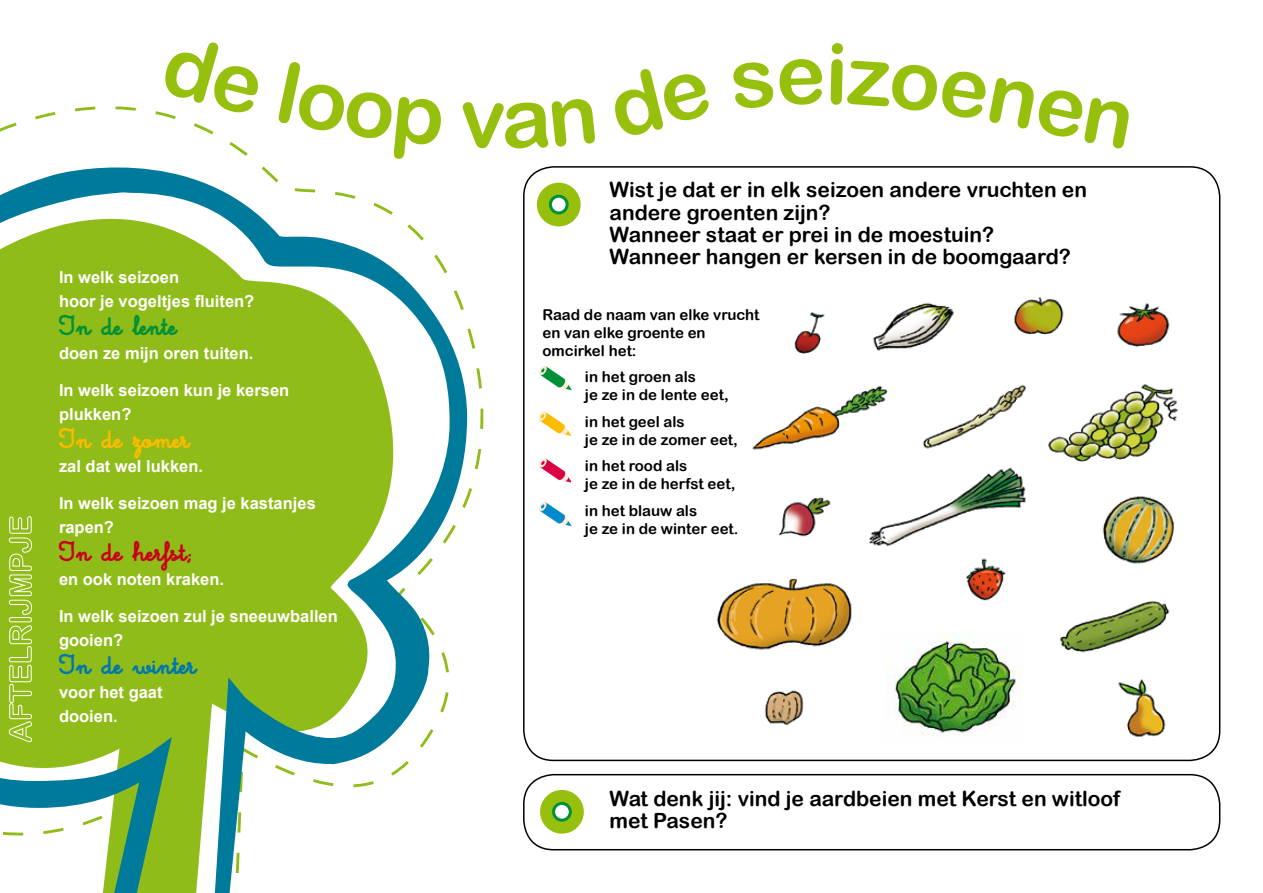
<style>
.page{position:relative;width:1263px;height:893px;background:#fff}
.page>*{position:absolute;margin:0;border:0;box-sizing:border-box;transform-origin:0 0}
.t1{font:900 28.5px "Memimas";color:#c90019}
.t2{font:900 28.5px "Memimas";color:#0077ad}
.t3{font:900 28.5px "Memimas";color:#009037}
.t4{font:900 28.5px "Memimas";color:#fabb00}
.t5{font:21px/22.5px "Arial Rounded MT Bold";color:#000}
.t6{font:700 16.5px/24px "Arial";color:#fff}
.t7{font:15px/18px "Arial Rounded MT Bold";color:#000}
</style>
<div class="page">
<img style="left:716px;top:578px;width:136px;height:72px">
<img style="left:1060px;top:601px;width:110px;height:52px">
<img style="left:752px;top:385px;width:136px;height:65px">
<img style="left:794px;top:312px;width:31px;height:42px">
<img style="left:886px;top:632px;width:135px;height:104px">
<img style="left:1118px;top:679px;width:48px;height:58px">
<img style="left:764px;top:690px;width:40px;height:36px">
<img style="left:1102px;top:496px;width:72px;height:68px">
<img style="left:922px;top:384px;width:104px;height:65px">
<img style="left:869px;top:467px;width:157px;height:80px">
<img style="left:1117px;top:303px;width:53px;height:44px">
<img style="left:1013px;top:297px;width:51px;height:38px">
<img style="left:778px;top:497px;width:53px;height:40px">
<img style="left:1048px;top:384px;width:130px;height:78px">
<img style="left:965px;top:558px;width:41px;height:43px">
<svg style="left:539px;top:502px;width:33px;height:24px"></svg>
<svg style="left:538px;top:411px;width:33px;height:25px"></svg>
<svg style="left:539px;top:366px;width:33px;height:24px"></svg>
<svg style="left:539px;top:458px;width:32px;height:25px"></svg>
<div style="left:523px;top:774px;width:697px;height:76px;border:2px solid #000;border-radius:30px"></div>
<svg style="left:0;top:142px;width:467px;height:751px;fill:#8fbc18"></svg>
<svg style="left:8px;top:516px;width:25px;height:227px;background:#a5c946"></svg>
<div style="left:537px;top:183px;width:44px;height:43px;background:#97bf0d;border-radius:50%"></div>
<div style="left:550px;top:196px;width:17px;height:17px;background:#fff;border-radius:50%"></div>
<div style="left:549px;top:195px;width:20px;height:19px;border:3px solid #009037;border-radius:50%"></div>
<div style="left:540px;top:790px;width:44px;height:44px;background:#97bf0d;border-radius:50%"></div>
<div style="left:554px;top:803px;width:16px;height:17px;background:#fff;border-radius:50%"></div>
<div style="left:552px;top:802px;width:20px;height:20px;border:3px solid #009037;border-radius:50%"></div>
<img style="left:873px;top:302px;width:81px;height:49px">
<svg style="left:160px;top:112px;width:15px;height:4px"></svg>
<svg style="left:277px;top:142px;width:166px;height:21px"></svg>
<svg style="left:462px;top:142px;width:5px;height:7px"></svg>
<p class="t6" style="left:59px;top:266px;width:197px">In welk seizoen<br>hoor je vogeltjes fluiten?</p>
<h1 class="t3" style="left:59px;top:309px;width:119px">In de lente</h1>
<p class="t6" style="left:59px;top:342px;width:196px">doen ze mijn oren tuiten.</p>
<p class="t6" style="left:59px;top:379px;width:232px">In welk seizoen kun je kersen plukken?</p>
<h1 class="t4" style="left:59px;top:422px;width:132px">In de zomer</h1>
<p class="t6" style="left:59px;top:455px;width:145px">zal dat wel lukken.</p>
<p class="t6" style="left:59px;top:492px;width:258px">In welk seizoen mag je kastanjes rapen?</p>
<h1 class="t1" style="left:59px;top:535px;width:134px">In de herfst;</h1>
<p class="t6" style="left:59px;top:568px;width:167px">en ook noten kraken.</p>
<p class="t6" style="left:59px;top:605px;width:280px">In welk seizoen zul je sneeuwballen gooien?</p>
<h1 class="t2" style="left:59px;top:648px;width:139px">In de winter</h1>
<p class="t6" style="left:59px;top:681px;width:105px">voor het gaat dooien.</p>
<p class="t5" style="left:609px;top:178px;width:479px">Wist je dat er in elk seizoen andere vruchten en andere groenten zijn?<br>Wanneer staat er prei in de moestuin?<br>Wanneer hangen er kersen in de boomgaard?</p>
<p class="t7" style="left:542px;top:305px;width:219px">Raad de naam van elke vrucht en van elke groente en omcirkel het:</p>
<p class="t7" style="left:585px;top:368px;width:145px">in het groen als<br>je ze in de lente eet,</p>
<p class="t7" style="left:585px;top:412px;width:154px">in het geel als<br>je ze in de zomer eet,</p>
<p class="t7" style="left:585px;top:457px;width:152px">in het rood als<br>je ze in de herfst eet,</p>
<p class="t7" style="left:585px;top:501px;width:155px">in het blauw als<br>je ze in de winter eet.</p>
<p class="t5" style="left:609px;top:787px;width:512px">Wat denk jij: vind je aardbeien met Kerst en witloof met Pasen?</p>
</div>
